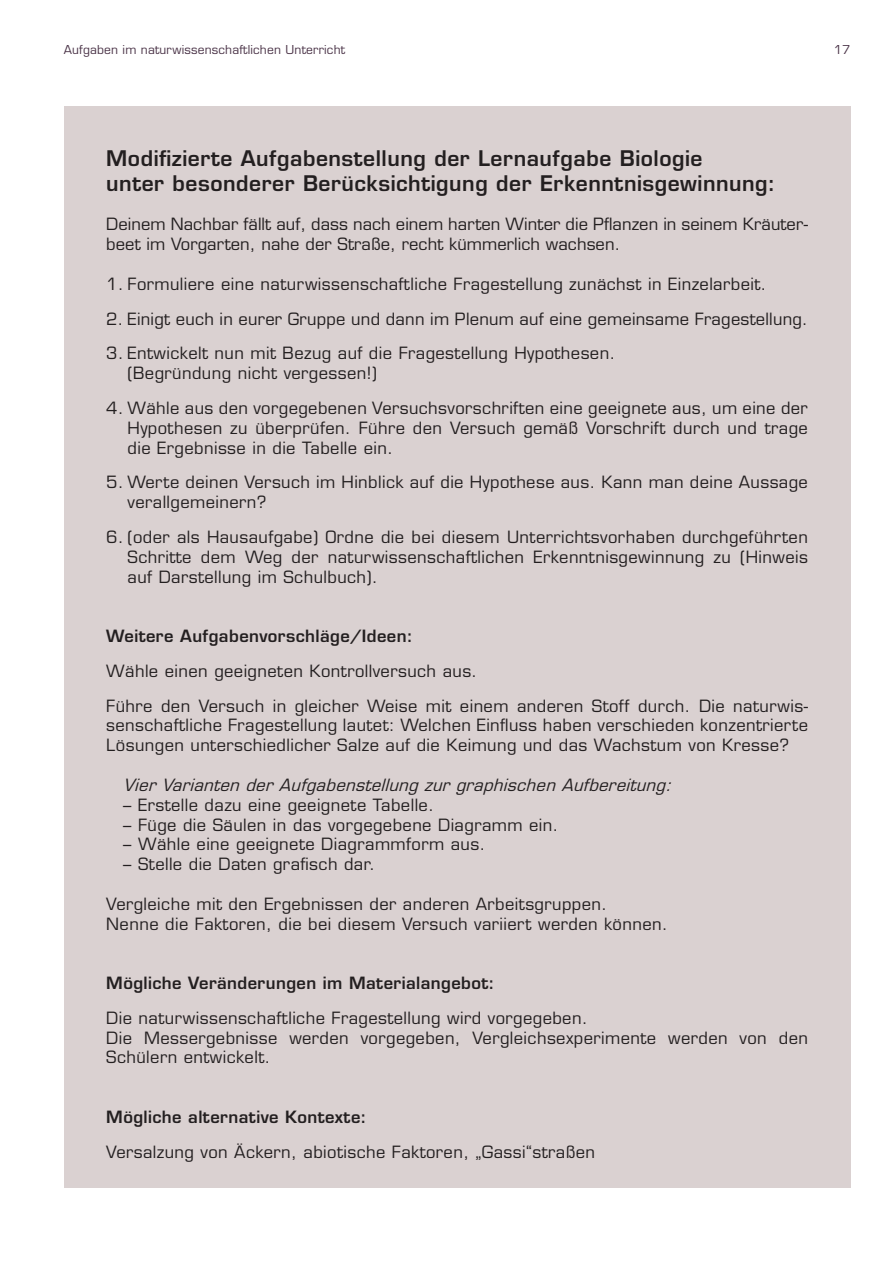
<style>
.page{position:relative;width:893px;height:1263px;background:#fff}
.page>*{position:absolute;margin:0;border:0;box-sizing:border-box;transform-origin:0 0}
.t1{font:600 21px/25.2px "Eurostile";letter-spacing:.025em;color:#231f20}
.t2{font:16.5px/19.8px "Eurostile";letter-spacing:.025em;color:#231f20}
.t3{font:16.5px/19.8px "Eurostile";letter-spacing:.005em;color:#231f20}
.t4{font:600 16.5px "Eurostile";letter-spacing:.025em;color:#231f20}
.t5{font:italic 16.5px "Eurostile";color:#231f20}
.t6{font:12px "Eurostile";letter-spacing:.015em;color:#4b3448}
</style>
<div class="page">
<div style="left:64px;top:106px;width:786px;height:1082px;background:#dad1d1"></div>
<p class="t6" style="left:64px;top:42px;width:283px">Aufgaben im naturwissenschaftlichen Unterricht</p>
<p class="t6" style="left:834px;top:42px;width:18px">17</p>
<p class="t1" style="left:106px;top:145px;width:671px">Modifizierte Aufgabenstellung der Lernaufgabe Biologie<br>unter besonderer Berücksichtigung der Erkenntnisgewinnung:</p>
<p class="t3" style="left:106px;top:215px;width:703px">Deinem Nachbar fällt auf, dass nach einem harten Winter die Pflanzen in seinem Kräuter&shy;beet im Vorgarten, nahe der Straße, recht kümmerlich wachsen.</p>
<p class="t2" style="left:106px;top:274px;width:662px">1. Formuliere eine naturwissenschaftliche Fragestellung zunächst in Einzelarbeit.</p>
<p class="t2" style="left:106px;top:309px;width:703px">2. Einigt euch in eurer Gruppe und dann im Plenum auf eine gemeinsame Fragestellung.</p>
<p class="t2" style="left:128px;top:344px;width:489px;text-indent:-21px">3. Entwickelt nun mit Bezug auf die Fragestellung Hypothesen. (Begründung nicht vergessen!)</p>
<p class="t2" style="left:128px;top:398px;width:682px;text-align:justify;text-indent:-21px">4. Wähle aus den vorgegebenen Versuchsvorschriften eine geeignete aus, um eine der Hypothesen zu überprüfen. Führe den Versuch gemäß Vorschrift durch und trage die Ergebnisse in die Tabelle ein.</p>
<p class="t2" style="left:128px;top:473px;width:682px;text-indent:-21px">5. Werte deinen Versuch im Hinblick auf die Hypothese aus. Kann man deine Aussage verallgemeinern?</p>
<p class="t2" style="left:128px;top:527px;width:682px;text-align:justify;text-indent:-21px">6. (oder als Hausaufgabe) Ordne die bei diesem Unterrichtsvorhaben durchgeführten Schritte dem Weg der naturwissenschaftlichen Erkenntnisgewinnung zu (Hinweis auf Darstellung im Schulbuch).</p>
<p class="t4" style="left:106px;top:626px;width:308px">Weitere Aufgabenvorschläge/Ideen:</p>
<p class="t2" style="left:106px;top:653px;width:703px;line-height:34.8px">Wähle einen geeigneten Kontrollversuch aus.<br>Führe den Versuch in gleicher Weise mit einem anderen Stoff durch. Die naturwis-</p>
<p class="t2" style="left:106px;top:716px;width:703px">senschaftliche Fragestellung lautet: Welchen Einfluss haben verschieden konzentrierte<br>Lösungen unterschiedlicher Salze auf die Keimung und das Wachstum von Kresse?</p>
<p class="t5" style="left:123px;top:775px;width:555px">Vier Varianten der Aufgabenstellung zur graphischen Aufbereitung:</p>
<p class="t2" style="left:123px;top:795px;width:312px">– Erstelle dazu eine geeignete Tabelle.</p>
<p class="t2" style="left:123px;top:815px;width:437px">– Füge die Säulen in das vorgegebene Diagramm ein.</p>
<p class="t2" style="left:123px;top:834px;width:364px">– Wähle eine geeignete Diagrammform aus.</p>
<p class="t2" style="left:123px;top:854px;width:253px">– Stelle die Daten grafisch dar.</p>
<p class="t2" style="left:106px;top:894px;width:563px">Vergleiche mit den Ergebnissen der anderen Arbeitsgruppen.<br>Nenne die Faktoren, die bei diesem Versuch variiert werden können.</p>
<p class="t4" style="left:106px;top:972px;width:390px">Mögliche Veränderungen im Materialangebot:</p>
<p class="t2" style="left:106px;top:1008px;width:703px">Die naturwissenschaftliche Fragestellung wird vorgegeben.<br>Die Messergebnisse werden vorgegeben, Vergleichsexperimente werden von den<br>Schülern entwickelt.</p>
<p class="t4" style="left:106px;top:1106px;width:262px">Mögliche alternative Kontexte:</p>
<p class="t2" style="left:106px;top:1142px;width:490px">Versalzung von Äckern, abiotische Faktoren, „Gassi“straßen</p>
</div>
